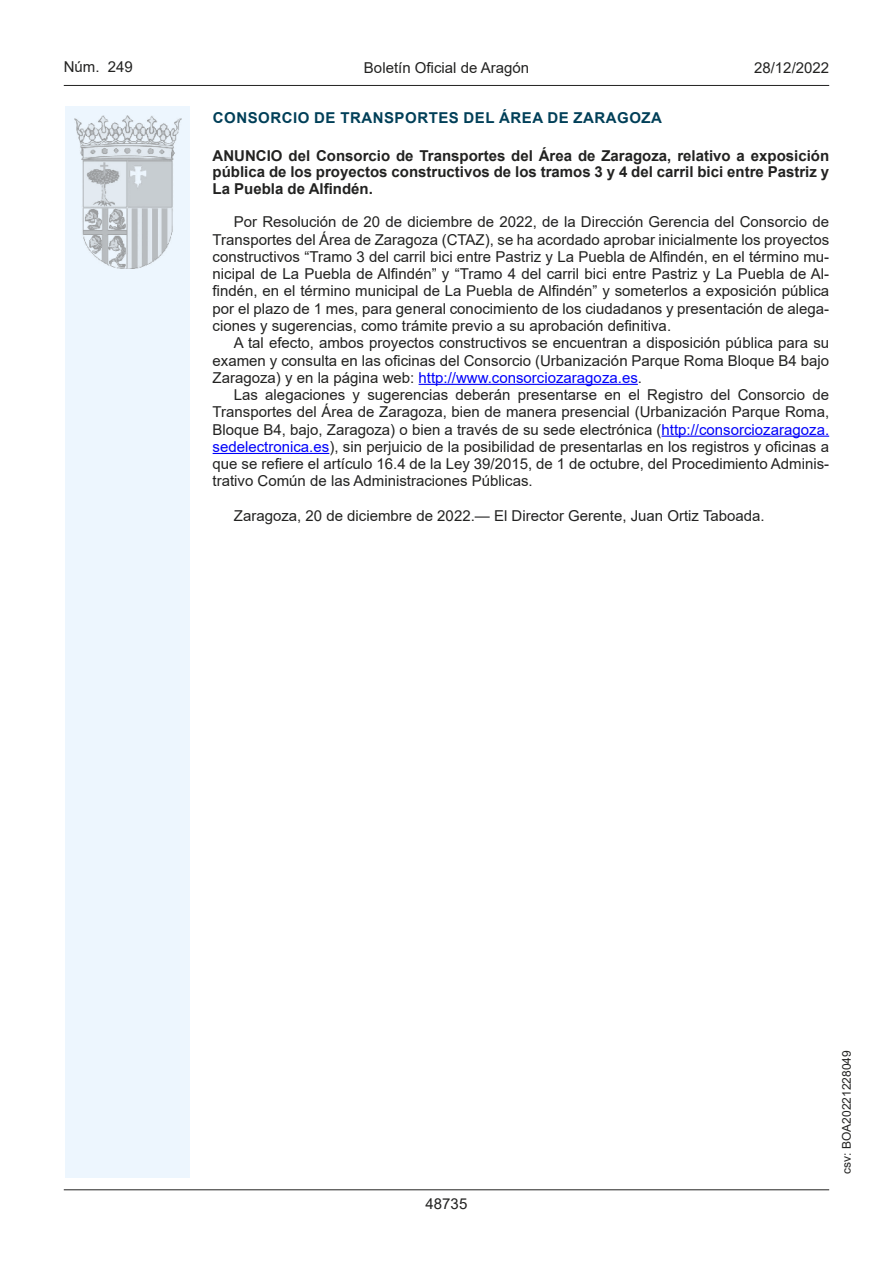
<style>
.page{position:relative;width:893px;height:1263px;background:#fff}
.page>*{position:absolute;margin:0;border:0;box-sizing:border-box;transform-origin:0 0}
.inicio_de_parrafo{font:15px/17.2px "Arial";color:#222221;text-align:justify}
.Titulo_text{font:15px/16.5px "Arial Bold MT2";color:#222221;text-align:justify}
.emisor_text{font:15px "Arial Bold MT2";letter-spacing:.035em;color:#003f58}
.estilo_head-c{font:15px "Arial";color:#222221}
.estilo_head-d{font:15px "Arial MT2";color:#222221}
.estilo_head-i{font:15px "Arial MT2";color:#222221}
.numero_pagina{font:15px "Arial MT2";color:#222221}
.estilo_head-i-2{font:12px "Arial MT2";color:#222221}
.s1{font-family:"Arial";font-weight:700}
.s2{color:#0000fa}
.s3{font-family:"Arial MT2"}
</style>
<div class="page">
<hr style="left:64px;top:1189px;width:765px;height:1px;background:#222221">
<hr style="left:64px;top:85px;width:765px;height:1px;background:#222221">
<div style="left:65px;top:106px;width:125px;height:1072px;background:#edf6fe"></div>
<img style="left:75px;top:115px;width:106px;height:153px">
<hr style="left:419px;top:384px;width:219px;height:1px;background:#0000fa">
<hr style="left:662px;top:436px;width:167px;height:1px;background:#0000fa">
<hr style="left:213px;top:453px;width:116px;height:1px;background:#0000fa">
<p class="estilo_head-i" style="left:64px;top:57px;width:71px">Núm. 249</p>
<p class="estilo_head-c" style="left:364px;top:57px;width:167px">Boletín Oficial de Aragón</p>
<p class="estilo_head-d" style="left:754px;top:57px;width:77px">28/12/2022</p>
<h5 class="emisor_text" style="left:213px;top:107px;width:451px">CONSORCIO DE TRANSPORTES DEL ÁREA DE ZARAGOZA</h5>
<p class="Titulo_text" style="left:213px;top:147px;width:618px">ANUNCIO del Consorcio de Transportes del Área de Zaragoza, relativo a exposición pública de los proyectos constructivos de los tramos 3 y 4 del carril bici entre Pastriz y <span class="s1">La Puebla de Alfindén.</span></p>
<p class="inicio_de_parrafo" style="left:213px;top:213px;width:618px;text-indent:21px">Por Resolución de 20 de diciembre de 2022, de la Dirección Gerencia del Consorcio de Transportes del Área de Zaragoza (CTAZ), se ha acordado aprobar inicialmente los proyectos constructivos “Tramo 3 del carril bici entre Pastriz y La Puebla de Alfindén, en el término mu&shy;nicipal de La Puebla de Alfindén” y “Tramo 4 del carril bici entre Pastriz y La Puebla de Al&shy;findén, en el término municipal de La Puebla de Alfindén” y someterlos a exposición pública por el plazo de 1 mes, para general conocimiento de los ciudadanos y presentación de alega&shy;ciones y sugerencias, como trámite previo a su aprobación definitiva.</p>
<p class="inicio_de_parrafo" style="left:213px;top:334px;width:618px;text-indent:21px">A tal efecto, ambos proyectos constructivos se encuentran a disposición pública para su examen y consulta en las oficinas del Consorcio (Urbanización Parque Roma Bloque B4 bajo Zaragoza) y en la página web: <span class="s2">http://www.consorciozaragoza.es</span><span class="s3">.</span></p>
<p class="inicio_de_parrafo" style="left:213px;top:386px;width:618px;text-indent:21px">Las alegaciones y sugerencias deberán presentarse en el Registro del Consorcio de Transportes del Área de Zaragoza, bien de manera presencial (Urbanización Parque Roma, Bloque B4, bajo, Zaragoza) o bien a través de su sede electrónica (<span class="s2">http://consorciozaragoza. sedelectronica.es</span>), sin perjuicio de la posibilidad de presentarlas en los registros y oficinas a que se refiere el artículo 16.4 de la Ley 39/2015, de 1 de octubre, del Procedimiento Adminis&shy;trativo Común de las Administraciones Públicas.</p>
<p class="inicio_de_parrafo" style="left:234px;top:507px;width:532px">Zaragoza, 20 de diciembre de 2022.— El Director Gerente, Juan Ortiz Taboada.</p>
<p class="numero_pagina" style="left:426px;top:1193px;width:43px">48735</p>
<p class="estilo_head-i-2" style="left:838px;top:1174px;width:125px;rotate:-90deg">csv: BOA20221228049</p>
</div>
